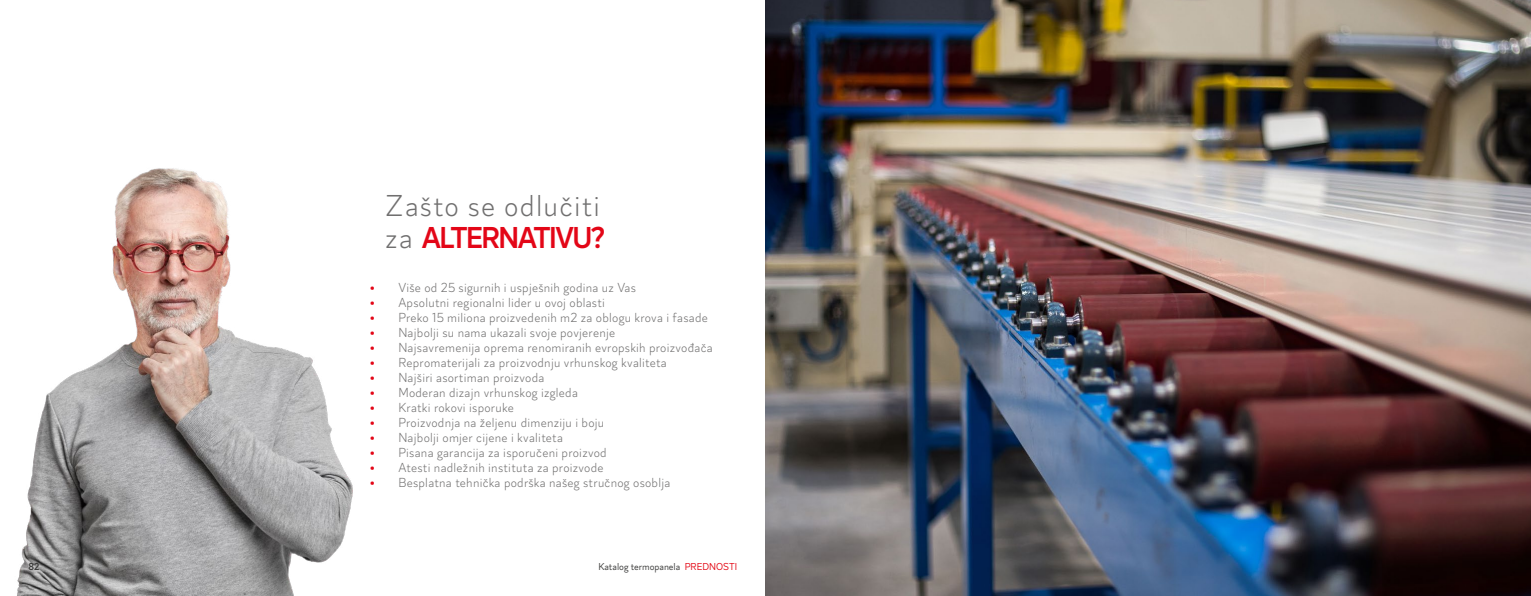
<style>
.page{position:relative;width:1531px;height:596px;background:#fff}
.page>*{position:absolute;margin:0;border:0;box-sizing:border-box;transform-origin:0 0}
.t1{font:300 30px/32px "Magdelin";letter-spacing:.04em;color:#706f6f}
.t2{font:300 13px "Magdelin";letter-spacing:.02em;color:#706f6f}
.t3{font:10px "Magdelin";color:#3c3c3b}
.t4{font:600 10px "Magdelin";color:#3c3c3b}
.s1{font-weight:600;color:#e30617}
.s2{font-weight:500;font-size:16px;color:#e30617}
.s3{color:#e30613}
</style>
<div class="page">
<img style="left:17px;top:168px;width:336px;height:427px">
<img style="left:765px;top:0;width:766px;height:595px">
<p class="t4" style="left:28px;top:560px;width:12px">82</p>
<h1 class="t1" style="left:385px;top:191px;width:221px">Zašto se odlučiti za <span class="s1">ALTERNATIVU?</span></h1>
<p class="t2" style="left:370px;top:280px;width:268px"><span class="s2">•</span> Više od 25 sigurnih i uspješnih godina uz Vas</p>
<p class="t2" style="left:370px;top:295px;width:237px"><span class="s2">•</span> Apsolutni regionalni lider u ovoj oblasti</p>
<p class="t2" style="left:370px;top:310px;width:339px"><span class="s2">•</span> Preko 15 miliona proizvedenih m2 za oblogu krova i fasade</p>
<p class="t2" style="left:370px;top:325px;width:247px"><span class="s2">•</span> Najbolji su nama ukazali svoje povjerenje</p>
<p class="t2" style="left:370px;top:340px;width:344px"><span class="s2">•</span> Najsavremenija oprema renomiranih evropskih proizvođača</p>
<p class="t2" style="left:370px;top:355px;width:298px"><span class="s2">•</span> Repromaterijali za proizvodnju vrhunskog kvaliteta</p>
<p class="t2" style="left:370px;top:370px;width:176px"><span class="s2">•</span> Najširi asortiman proizvoda</p>
<p class="t2" style="left:370px;top:385px;width:209px"><span class="s2">•</span> Moderan dizajn vrhunskog izgleda</p>
<p class="t2" style="left:370px;top:400px;width:145px"><span class="s2">•</span> Kratki rokovi isporuke</p>
<p class="t2" style="left:370px;top:415px;width:236px"><span class="s2">•</span> Proizvodnja na željenu dimenziju i boju</p>
<p class="t2" style="left:370px;top:430px;width:194px"><span class="s2">•</span> Najbolji omjer cijene i kvaliteta</p>
<p class="t2" style="left:370px;top:445px;width:238px"><span class="s2">•</span> Pisana garancija za isporučeni proizvod</p>
<p class="t2" style="left:370px;top:460px;width:235px"><span class="s2">•</span> Atesti nadležnih instituta za proizvode</p>
<p class="t2" style="left:370px;top:475px;width:302px"><span class="s2">•</span> Besplatna tehnička podrška našeg stručnog osoblja</p>
<p class="t3" style="left:598px;top:560px;width:140px">Katalog termopanela <span class="s3">PREDNOSTI</span></p>
</div>
